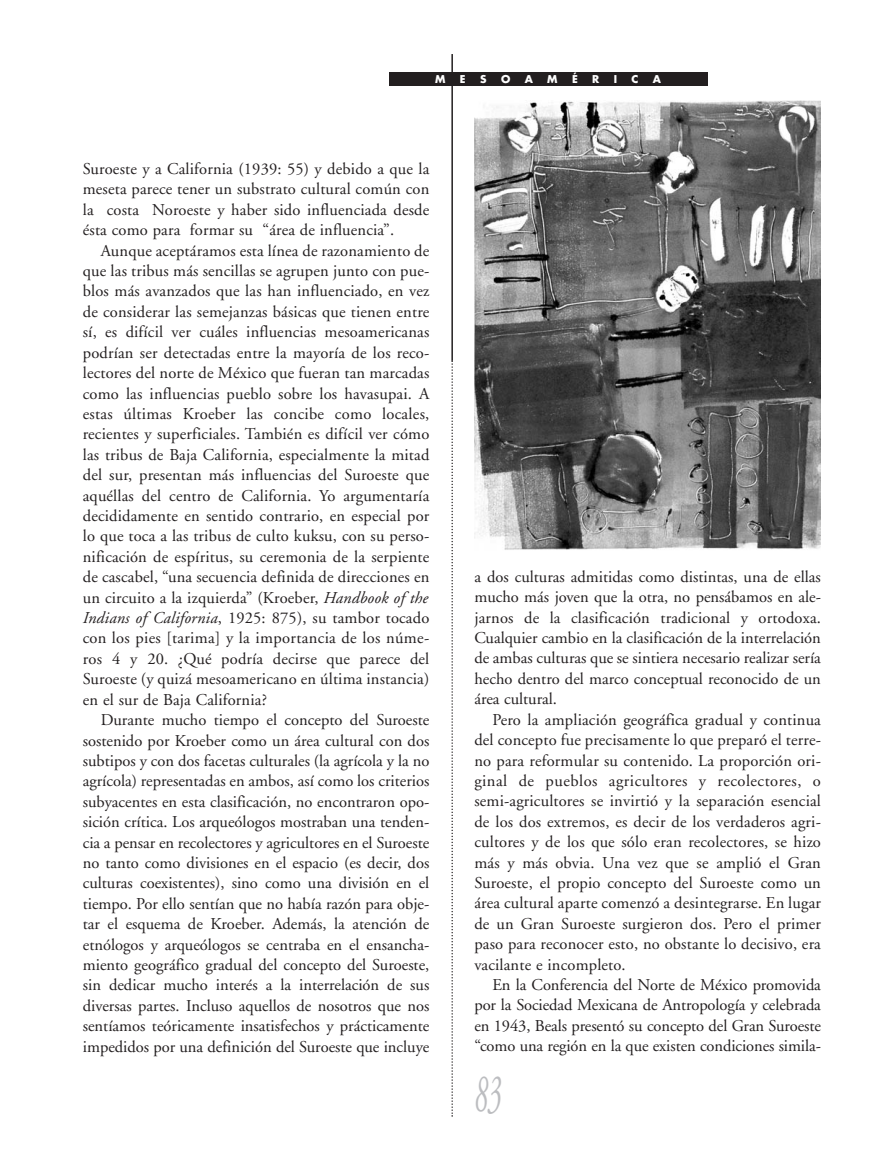
<style>
.page{position:relative;width:893px;height:1170px;background:#fff}
.page>*{position:absolute;margin:0;border:0;box-sizing:border-box;transform-origin:0 0}
.t1{font:italic 54px "Adobe Garamond";color:#bcbdc0;scale:.5 1}
.t2{font:16.5px/20.4px "Adobe Garamond";color:#231f20;text-align:justify}
.t3{font:700 10.5px "Futura";color:#fff}
.s1{font-style:italic}
</style>
<div class="page">
<hr style="left:451px;top:54px;width:2px;height:306px;background:#231f20">
<svg style="left:451px;top:360px;width:2px;height:756px"></svg>
<div style="left:389px;top:72px;width:318px;height:14px;background:#231f20"></div>
<img style="left:474px;top:100px;width:346px;height:450px">
<p class="t3" style="left:435px;top:74px;width:12px">M</p>
<p class="t3" style="left:460px;top:74px;width:7px">E</p>
<p class="t3" style="left:480px;top:74px;width:8px">S</p>
<p class="t3" style="left:501px;top:74px;width:11px">O</p>
<p class="t3" style="left:525px;top:74px;width:10px">A</p>
<p class="t3" style="left:547px;top:74px;width:12px">M</p>
<p class="t3" style="left:572px;top:74px;width:7px">É</p>
<p class="t3" style="left:592px;top:74px;width:9px">R</p>
<p class="t3" style="left:614px;top:74px;width:5px">I</p>
<p class="t3" style="left:632px;top:74px;width:8px">C</p>
<p class="t3" style="left:653px;top:74px;width:10px">A</p>
<p class="t2" style="left:83px;top:160px;width:348px">Suroeste y a California (1939: 55) y debido a que la meseta parece tener un substrato cultural común con la costa Noroeste y haber sido influenciada desde ésta como para formar su “área de influencia”.</p>
<p class="t2" style="left:83px;top:241px;width:348px;text-indent:18px">Aunque aceptáramos esta línea de razonamiento de que las tribus más sencillas se agrupen junto con pue&shy;blos más avanzados que las han influenciado, en vez de considerar las semejanzas básicas que tienen entre sí, es difícil ver cuáles influencias mesoamericanas podrían ser detectadas entre la mayoría de los reco&shy;lectores del norte de México que fueran tan marcadas como las influencias pueblo sobre los havasupai. A estas últimas Kroeber las concibe como locales, recientes y superficiales. También es difícil ver cómo las tribus de Baja California, especialmente la mitad del sur, presentan más influencias del Suroeste que aquéllas del centro de California. Yo argumentaría decididamente en sentido contrario, en especial por lo que toca a las tribus de culto kuksu, con su perso&shy;nificación de espíritus, su ceremonia de la serpiente de cascabel, “una secuencia definida de direcciones en un circuito a la izquierda” (Kroeber, <span class="s1">Handbook of the Indians of California</span>, 1925: 875), su tambor tocado con los pies [tarima] y la importancia de los núme&shy;ros 4 y 20. ¿Qué podría decirse que parece del Suroeste (y quizá mesoamericano en última instancia) en el sur de Baja California?</p>
<p class="t2" style="left:83px;top:711px;width:348px;text-indent:18px">Durante mucho tiempo el concepto del Suroeste sostenido por Kroeber como un área cultural con dos subtipos y con dos facetas culturales (la agrícola y la no agrícola) representadas en ambos, así como los criterios subyacentes en esta clasificación, no encontraron opo&shy;sición crítica. Los arqueólogos mostraban una tenden&shy;cia a pensar en recolectores y agricultores en el Suroeste no tanto como divisiones en el espacio (es decir, dos culturas coexistentes), sino como una división en el tiempo. Por ello sentían que no había razón para obje&shy;tar el esquema de Kroeber. Además, la atención de etnólogos y arqueólogos se centraba en el ensancha&shy;miento geográfico gradual del concepto del Suroeste, sin dedicar mucho interés a la interrelación de sus diversas partes. Incluso aquellos de nosotros que nos sentíamos teóricamente insatisfechos y prácticamente impedidos por una definición del Suroeste que incluye</p>
<p class="t2" style="left:474px;top:567px;width:348px">a dos culturas admitidas como distintas, una de ellas mucho más joven que la otra, no pensábamos en ale&shy;jarnos de la clasificación tradicional y ortodoxa.<br>Cualquier cambio en la clasificación de la interrelación de ambas culturas que se sintiera necesario realizar sería hecho dentro del marco conceptual reconocido de un área cultural.</p>
<p class="t2" style="left:474px;top:710px;width:348px;text-indent:18px">Pero la ampliación geográfica gradual y continua del concepto fue precisamente lo que preparó el terre&shy;no para reformular su contenido. La proporción ori&shy;ginal de pueblos agricultores y recolectores, o semi-agricultores se invirtió y la separación esencial de los dos extremos, es decir de los verdaderos agri&shy;cultores y de los que sólo eran recolectores, se hizo más y más obvia. Una vez que se amplió el Gran Suroeste, el propio concepto del Suroeste como un área cultural aparte comenzó a desintegrarse. En lugar de un Gran Suroeste surgieron dos. Pero el primer paso para reconocer esto, no obstante lo decisivo, era vacilante e incompleto.</p>
<p class="t2" style="left:474px;top:975px;width:348px;text-indent:18px">En la Conferencia del Norte de México promovida por la Sociedad Mexicana de Antropología y celebrada en 1943, Beals presentó su concepto del Gran Suroeste “como una región en la que existen condiciones simila-</p>
<h1 class="t1" style="left:474px;top:1071px;width:55px">83</h1>
</div>
